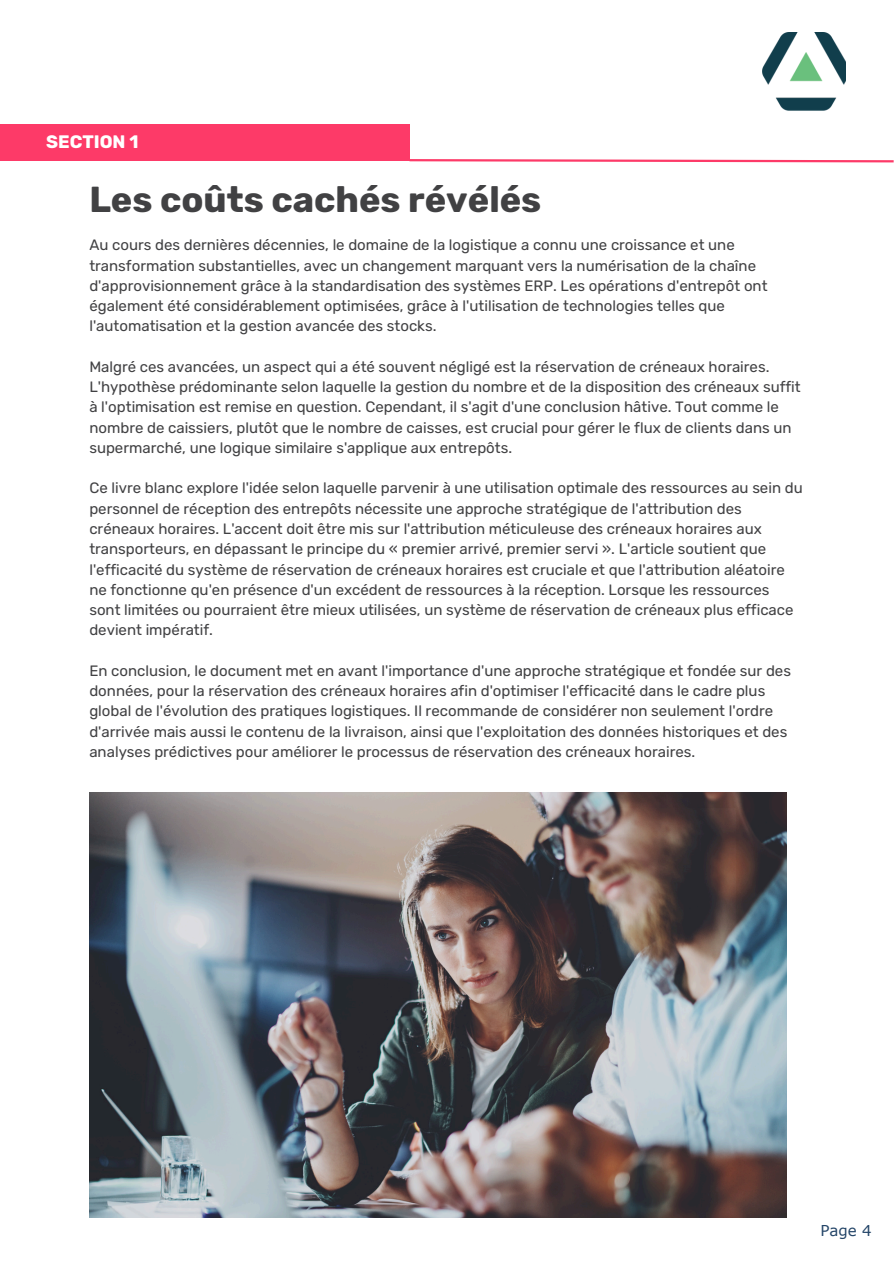
<style>
.page{position:relative;width:894px;height:1264px;background:#fff}
.page>*{position:absolute;margin:0;border:0;box-sizing:border-box;transform-origin:0 0}
.t1{font:700 36px "Rubik";color:#414143}
.t2{font:700 18px "Rubik";color:#fff}
.t3{font:15px/20.2px "Rubik";color:#414143}
.t4{font:15px "Verdana";color:#244568}
</style>
<div class="page">
<div style="left:0;top:124px;width:409px;height:37px;background:#fd3a68"></div>
<svg style="left:409px;top:158px;width:484px;height:5px"></svg>
<img style="left:762px;top:33px;width:83px;height:78px">
<img style="left:89px;top:792px;width:697px;height:425px">
<p class="t2" style="left:46px;top:131px;width:94px">SECTION 1</p>
<p class="t1" style="left:89px;top:178px;width:453px">Les coûts cachés révélés</p>
<p class="t3" style="left:89px;top:235px;width:679px">Au cours des dernières décennies, le domaine de la logistique a connu une croissance et une transformation substantielles, avec un changement marquant vers la numérisation de la chaîne d'approvisionnement grâce à la standardisation des systèmes ERP. Les opérations d'entrepôt ont également été considérablement optimisées, grâce à l'utilisation de technologies telles que l'automatisation et la gestion avancée des stocks.</p>
<p class="t3" style="left:89px;top:356px;width:712px">Malgré ces avancées, un aspect qui a été souvent négligé est la réservation de créneaux horaires.<br>L'hypothèse prédominante selon laquelle la gestion du nombre et de la disposition des créneaux suffit à l'optimisation est remise en question. Cependant, il s'agit d'une conclusion hâtive. Tout comme le nombre de caissiers, plutôt que le nombre de caisses, est crucial pour gérer le flux de clients dans un supermarché, une logique similaire s'applique aux entrepôts.</p>
<p class="t3" style="left:89px;top:478px;width:714px">Ce livre blanc explore l'idée selon laquelle parvenir à une utilisation optimale des ressources au sein du personnel de réception des entrepôts nécessite une approche stratégique de l'attribution des créneaux horaires. L'accent doit être mis sur l'attribution méticuleuse des créneaux horaires aux transporteurs, en dépassant le principe du « premier arrivé, premier servi ». L'article soutient que l'efficacité du système de réservation de créneaux horaires est cruciale et que l'attribution aléatoire ne fonctionne qu'en présence d'un excédent de ressources à la réception. Lorsque les ressources sont limitées ou pourraient être mieux utilisées, un système de réservation de créneaux plus efficace devient impératif.</p>
<p class="t3" style="left:89px;top:660px;width:703px">En conclusion, le document met en avant l'importance d'une approche stratégique et fondée sur des données, pour la réservation des créneaux horaires afin d'optimiser l'efficacité dans le cadre plus global de l'évolution des pratiques logistiques. Il recommande de considérer non seulement l'ordre d'arrivée mais aussi le contenu de la livraison, ainsi que l'exploitation des données historiques et des analyses prédictives pour améliorer le processus de réservation des créneaux horaires.</p>
<p class="t4" style="left:820px;top:1221px;width:53px">Page 4</p>
</div>
